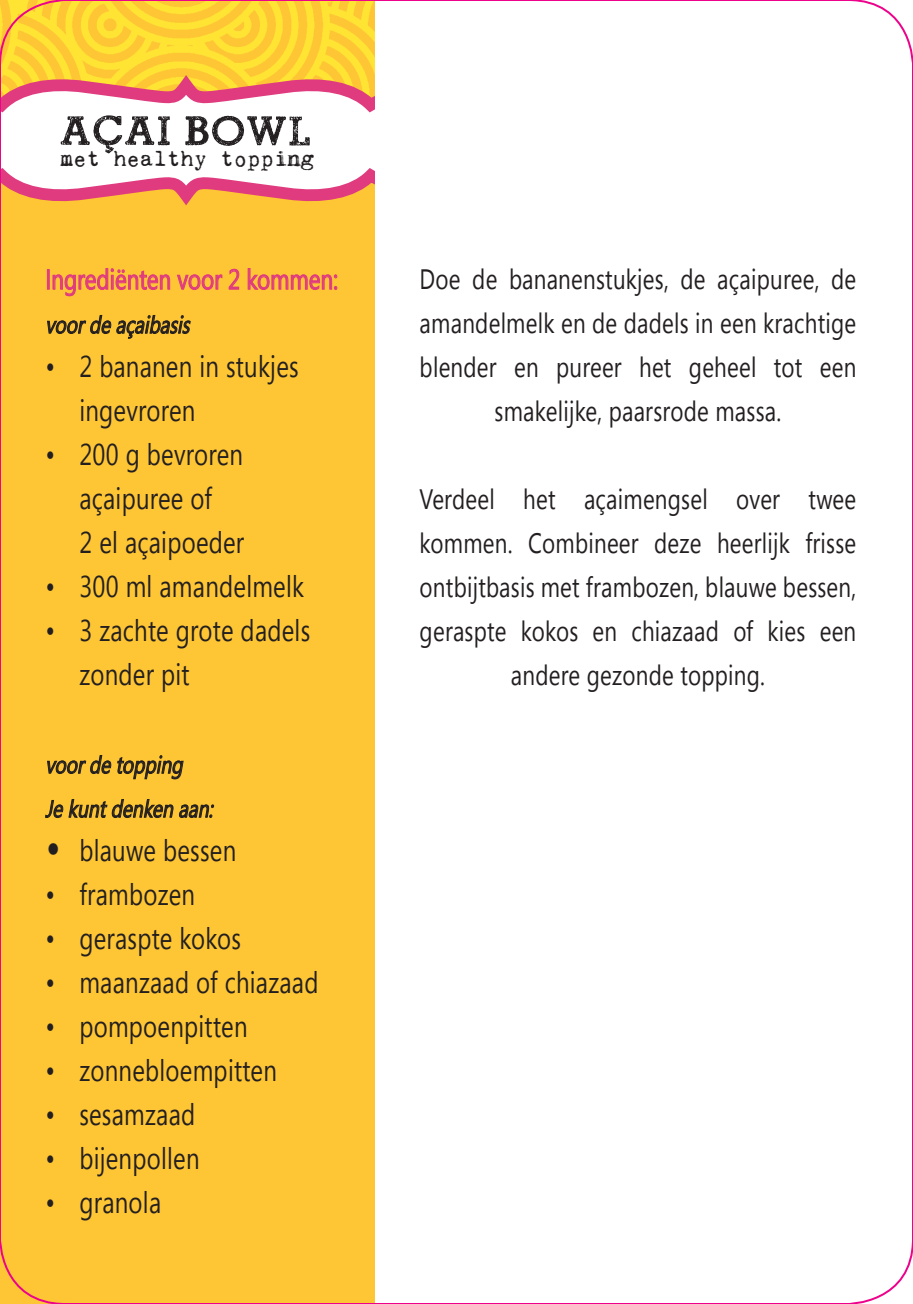
<style>
.page{position:relative;width:913px;height:1304px;background:#fff}
.page>*{position:absolute;margin:0;border:0;box-sizing:border-box;transform-origin:0 0}
.t1{font:52px "ROADMOVIE";color:#231f20}
.t2{font:30px/44px "Segoe UI";letter-spacing:.01em;color:#231f20;scale:.8 1}
.t3{font:28px/44px "Segoe UI";letter-spacing:.01em;color:#231f20;text-align:center;scale:.8 1}
.t4{font:28px "Segoe UI";color:#e03b7f;scale:.8 1}
.t5{font:italic 24px/44px "Segoe UI";color:#231f20;scale:.8 1}
.t6{font:22.8px "Kingthings Trypewriter 2";color:#231f20}
.s1{font-family:"DIN";font-weight:300;font-size:36px}
</style>
<div class="page">
<div style="left:0;top:0;width:374px;height:1304px;background:#fec634"></div>
<img style="left:0;top:0;width:374px;height:65px">
<svg style="left:3px;top:65px;width:371px;height:141px"></svg>
<div style="left:47px;top:269px;width:3px;height:21px;border:1px solid #e03b7f"></div>
<svg style="left:52px;top:268px;width:118px;height:29px"></svg>
<svg style="left:177px;top:269px;width:62px;height:21px"></svg>
<svg style="left:247px;top:268px;width:91px;height:22px"></svg>
<svg style="left:47px;top:315px;width:144px;height:24px"></svg>
<svg style="left:47px;top:755px;width:64px;height:19px"></svg>
<svg style="left:117px;top:755px;width:67px;height:25px"></svg>
<svg style="left:45px;top:799px;width:169px;height:19px"></svg>
<svg style="left:0;top:82px;width:374px;height:116px;background:#f8d2d7"></svg>
<h1 class="t1" style="left:61px;top:104px;width:254px">Acai bowl</h1>
<p class="t6" style="left:60px;top:146px;width:255px">met healthy topping</p>
<p class="t4" style="left:45px;top:260px;width:367px">Ingrediënten voor 2 kommen:</p>
<p class="t5" style="left:45px;top:302px;width:188px">voordeaçaibasis</p>
<p class="t2" style="left:79px;top:344px;width:276px;text-indent:-34px">• 2 bananen in stukjes ingevroren</p>
<p class="t2" style="left:79px;top:432px;width:208px;text-indent:-34px">• 200 g bevroren açaipuree of<br>2 el açaipoeder</p>
<p class="t2" style="left:45px;top:564px;width:325px">• 300 ml amandelmelk</p>
<p class="t2" style="left:79px;top:608px;width:290px;text-indent:-34px">• 3 zachte grote dadels zonder pit</p>
<p class="t5" style="left:45px;top:742px;width:218px">voordetopping<br>Jekuntdenken aan:</p>
<p class="t2" style="left:45px;top:828px;width:240px"><span class="s1">•</span> blauwe bessen</p>
<p class="t2" style="left:45px;top:872px;width:189px">• frambozen</p>
<p class="t2" style="left:45px;top:916px;width:246px">• geraspte kokos</p>
<p class="t2" style="left:45px;top:960px;width:343px">• maanzaad of chiazaad</p>
<p class="t2" style="left:45px;top:1004px;width:254px">• pompoenpitten</p>
<p class="t2" style="left:45px;top:1048px;width:291px">• zonnebloempitten</p>
<p class="t2" style="left:45px;top:1092px;width:189px">• sesamzaad</p>
<p class="t2" style="left:45px;top:1136px;width:194px">• bijenpollen</p>
<p class="t2" style="left:45px;top:1180px;width:146px">• granola</p>
<p class="t3" style="left:420px;top:256px;width:547px">Doe de bananenstukjes, de açaipuree, de amandelmelk en de dadels in een krachtige blender en pureer het geheel tot een smakelijke, paarsrode massa.</p>
<p class="t3" style="left:420px;top:476px;width:547px">Verdeel het açaimengsel over twee kommen. Combineer deze heerlijk frisse ontbijtbasis met frambozen, blauwe bessen, geraspte kokos en chiazaad of kies een andere gezonde topping.</p>
</div>
